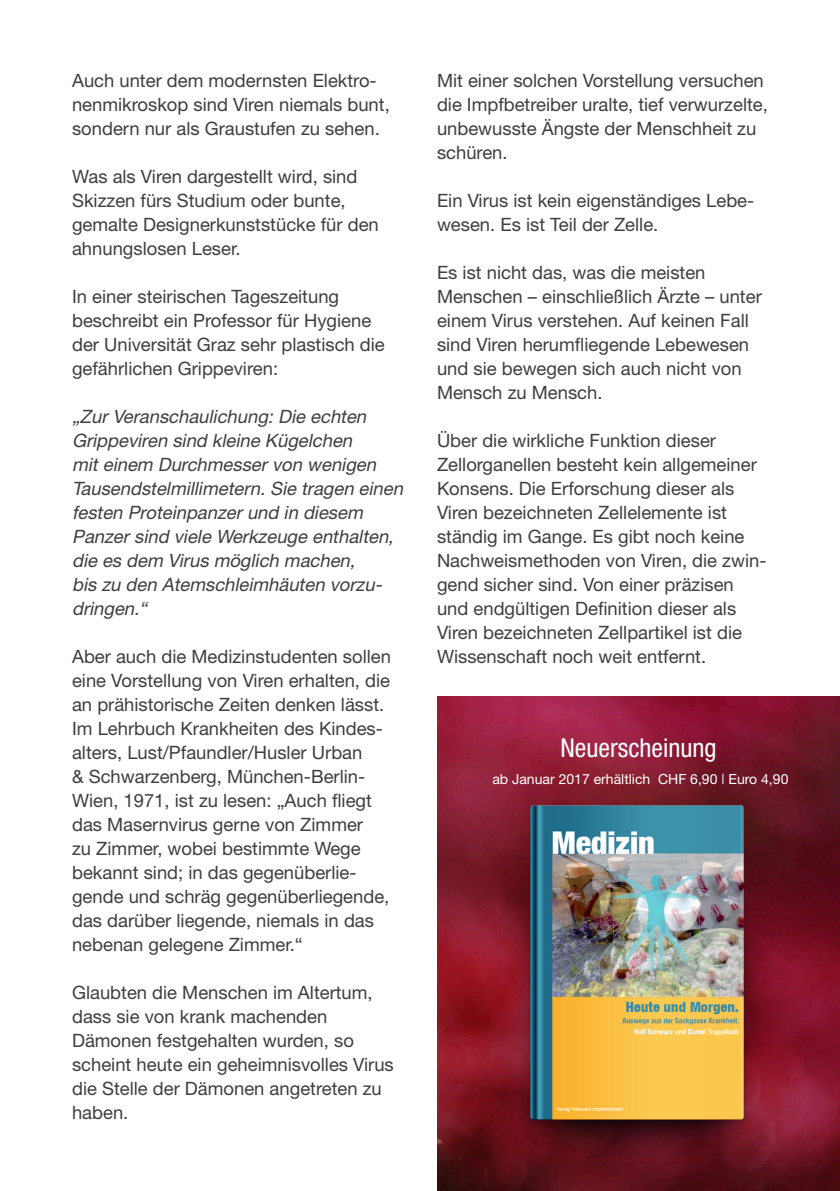
<style>
.page{position:relative;width:840px;height:1191px;background:#fff}
.page>*{position:absolute;margin:0;border:0;box-sizing:border-box;transform-origin:0 0}
.t1{font:condensed 26px "Helvetica Neue";color:#fff}
.t2{font:18.4px/24px "Helvetica Neue";color:#3e3e3f}
.t3{font:italic 18.4px/24px "Helvetica Neue";color:#3e3e3f}
.t4{font:14px "Helvetica Neue";color:#fff}
</style>
<div class="page">
<img style="left:437px;top:696px;width:402px;height:495px">
<img style="left:473px;top:781px;width:330px;height:376px">
<p class="t2" style="left:72px;top:68px;width:319px">Auch unter dem modernsten Elektro&shy;nenmikroskop sind Viren niemals bunt, sondern nur als Graustufen zu sehen.</p>
<p class="t2" style="left:72px;top:164px;width:308px">Was als Viren dargestellt wird, sind<br>Skizzen fürs Studium oder bunte, gemalte Designerkunststücke für den ahnungslosen Leser.</p>
<p class="t2" style="left:72px;top:284px;width:314px">In einer steirischen Tageszeitung beschreibt ein Professor für Hygiene der Universität Graz sehr plastisch die gefährlichen Grippeviren:</p>
<p class="t3" style="left:72px;top:404px;width:336px">„ZurVeranschaulichung:Die echten Grippeviren sind kleine Kügelchen miteinem Durchmesservon wenigen Tausendstelmillimetern.Sie tragen einen festen Proteinpanzerund in diesem Panzersind viele Werkzeuge enthalten, die es dem Virus möglich machen,<br>bis zu den Atemschleimhäuten vorzu&shy;dringen.“</p>
<p class="t2" style="left:72px;top:644px;width:320px">Aber auch die Medizinstudenten sollen eine Vorstellung von Viren erhalten, die an prähistorische Zeiten denken lässt.<br>Im Lehrbuch Krankheiten des Kindes&shy;alters, Lust/Pfaundler/Husler Urban<br>&amp; Schwarzenberg, München-Berlin-Wien, 1971, ist zu lesen: „Auch fliegt das Masernvirus gerne von Zimmer<br>zu Zimmer, wobei bestimmte Wege bekannt sind; in das gegenüberlie&shy;gende und schräg gegenüberliegende, das darüber liegende, niemals in das nebenan gelegene Zimmer.“</p>
<p class="t2" style="left:72px;top:980px;width:323px">Glaubten die Menschen im Altertum, dass sie von krank machenden<br>Dämonen festgehalten wurden, so scheint heute ein geheimnisvolles Virus die Stelle der Dämonen angetreten zu haben.</p>
<p class="t2" style="left:437px;top:68px;width:332px">Mit einer solchen Vorstellung versuchen die Impfbetreiber uralte, tief verwurzelte, unbewusste Ängste der Menschheit zu schüren.</p>
<p class="t2" style="left:437px;top:188px;width:318px">Ein Virus ist kein eigenständiges Lebe&shy;wesen. Es ist Teil der Zelle.</p>
<p class="t2" style="left:437px;top:260px;width:326px">Es ist nicht das, was die meisten Menschen – einschließlich Ärzte – unter einem Virus verstehen. Auf keinen Fall sind Viren herumfliegende Lebewesen und sie bewegen sich auch nicht von Mensch zu Mensch.</p>
<p class="t2" style="left:437px;top:428px;width:331px">Über die wirkliche Funktion dieser Zellorganellen besteht kein allgemeiner Konsens. Die Erforschung dieser als Viren bezeichneten Zellelemente ist ständig im Gange. Es gibt noch keine Nachweismethoden von Viren, die zwin&shy;gend sicher sind. Von einer präzisen und endgültigen Definition dieser als Viren bezeichneten Zellpartikel ist die Wissenschaft noch weit entfernt.</p>
<h1 class="t1" style="left:560px;top:733px;width:157px">Neuerscheinung</h1>
<p class="t4" style="left:492px;top:771px;width:297px">ab Januar 2017 erhältlich CHF 6,90 | Euro 4,90</p>
</div>
